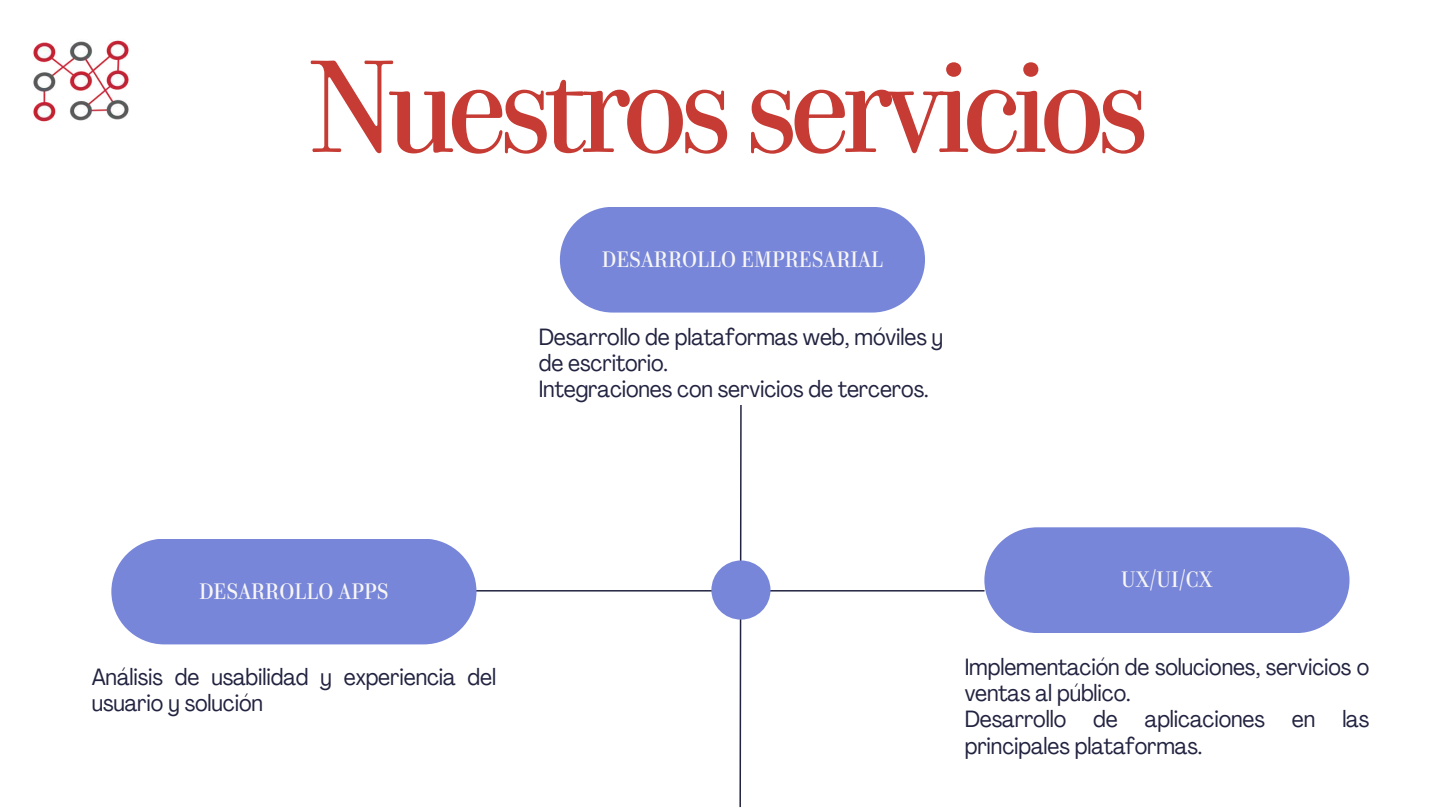
<style>
.page{position:relative;width:1440px;height:810px;background:#fff}
.page>*{position:absolute;margin:0;border:0;box-sizing:border-box;transform-origin:0 0}
.t1{font:125px "Parmigiano Text HL";letter-spacing:-.075em;color:#c63b34}
.t2{font:condensed 23.3px/26.2px "Agrandir";letter-spacing:-.005em;color:#222340}
.t3{font:21.3px "Parmigiano Text HL";color:#f8f6f5}
</style>
<div class="page">
<hr style="left:472px;top:590px;width:513px;height:2px;background:#222340">
<svg style="left:739px;top:405px;width:3px;height:403px"></svg>
<div style="left:711px;top:560px;width:60px;height:60px;background:#7786d9;border-radius:50%"></div>
<div style="left:984px;top:527px;width:366px;height:106px;background:#7786d9;border-radius:53px"></div>
<div style="left:111px;top:539px;width:365px;height:105px;background:#7786d9;border-radius:53px"></div>
<div style="left:560px;top:207px;width:365px;height:106px;background:#7786d9;border-radius:53px"></div>
<img style="left:33px;top:40px;width:96px;height:82px">
<h1 class="t1" style="left:308px;top:28px;width:843px">Nuestros servicios</h1>
<p class="t3" style="left:602px;top:246px;width:283px">DESARROLLO EMPRESARIAL</p>
<p class="t2" style="left:539px;top:326px;width:406px">Desarrollo de plataformas web, móviles y de escritorio.<br>Integraciones con servicios de terceros.</p>
<p class="t3" style="left:199px;top:578px;width:191px">DESARROLLO APPS</p>
<p class="t2" style="left:92px;top:666px;width:406px">Análisis de usabilidad y experiencia del usuario y solución</p>
<p class="t3" style="left:1121px;top:566px;width:93px">UX/UI/CX</p>
<p class="t2" style="left:965px;top:656px;width:406px">Implementación de soluciones, servicios o ventas al público.<br>Desarrollo de aplicaciones en las principales plataformas.</p>
</div>
